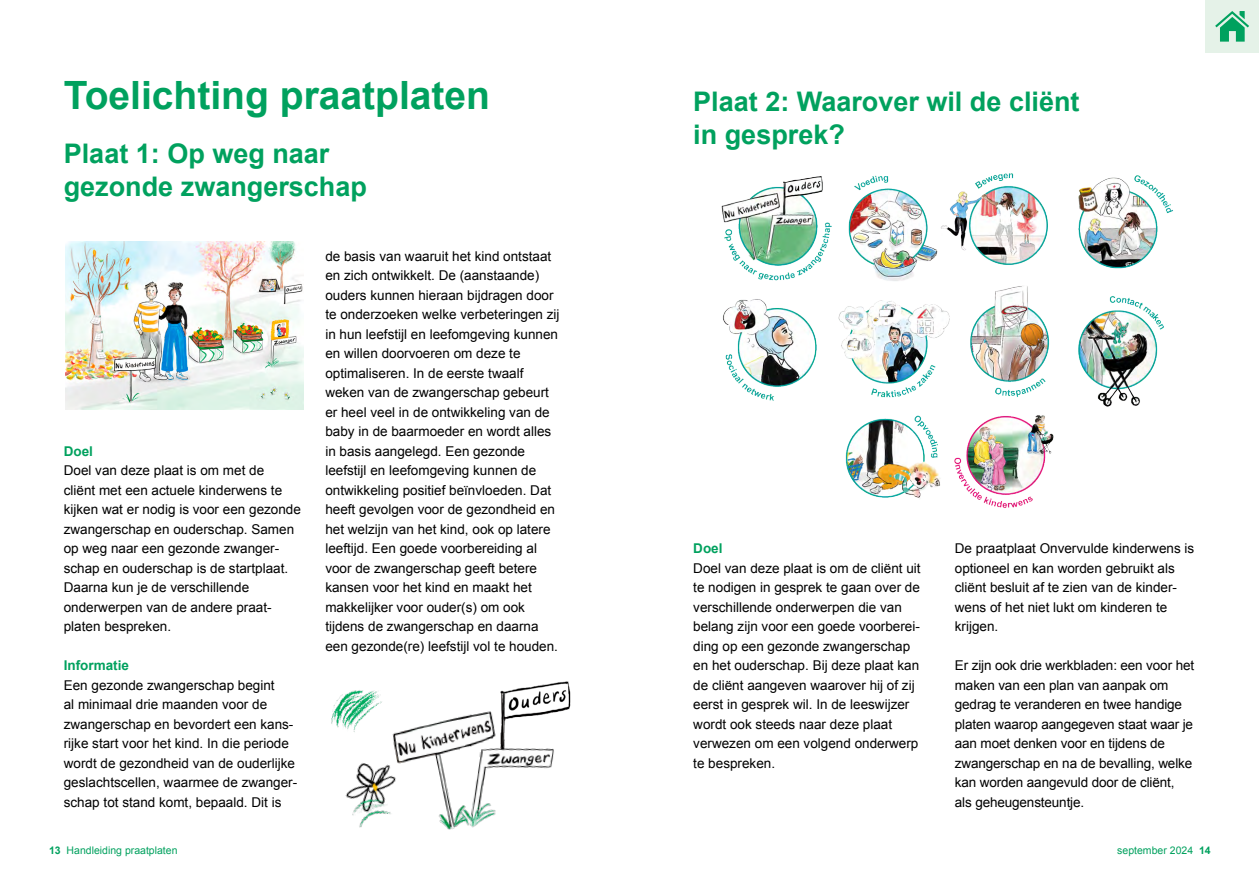
<style>
.page{position:relative;width:1259px;height:893px;background:#fff}
.page>*{position:absolute;margin:0;border:0;box-sizing:border-box;transform-origin:0 0}
.t1{font:700 39px "Arial";color:#00a15e}
.H1_5{font:700 27px/33px "Arial";color:#00a15e}
.Body_tekst{font:13.5px/19.5px "Arial";color:#000}
.Body_tekst-2{font:700 13.5px "Arial";color:#00a15e}
.t2{font:10.5px "Arial";color:#00a15e}
.s1{font-weight:700}
</style>
<div class="page">
<img style="left:65px;top:241px;width:239px;height:169px">
<img style="left:721px;top:173px;width:452px;height:335px">
<img style="left:500px;top:681px;width:71px;height:37px">
<img style="left:392px;top:704px;width:127px;height:124px">
<img style="left:447px;top:730px;width:107px;height:100px">
<div style="left:1205px;top:0;width:54px;height:53px;background:#e5f2e8"></div>
<svg style="left:1215px;top:11px;width:34px;height:31px"></svg>
<img style="left:345px;top:747px;width:78px;height:81px">
<img style="left:331px;top:690px;width:51px;height:42px">
<h1 class="t1" style="left:64px;top:69px;width:428px">Toelichting praatplaten</h1>
<p class="H1_5" style="left:64px;top:138px;width:305px">Plaat 1: Op weg naar gezonde zwangerschap</p>
<p class="Body_tekst-2" style="left:64px;top:442px;width:31px">Doel</p>
<p class="Body_tekst" style="left:64px;top:461px;width:239px">Doel van deze plaat is om met de<br>cliënt met een actuele kinderwens te kijken wat er nodig is voor een gezonde zwangerschap en ouderschap. Samen op weg naar een gezonde zwanger&shy;schap en ouderschap is de startplaat.<br>Daarna kun je de verschillende onderwerpen van de andere praat&shy;platen bespreken.</p>
<p class="Body_tekst-2" style="left:64px;top:656px;width:67px">Informatie</p>
<p class="Body_tekst" style="left:64px;top:675px;width:235px">Een gezonde zwangerschap begint<br>al minimaal drie maanden voor de zwangerschap en bevordert een kans&shy;rijke start voor het kind. In die periode wordt de gezondheid van de ouderlijke geslachtscellen, waarmee de zwanger&shy;schap tot stand komt, bepaald. Dit is</p>
<p class="Body_tekst" style="left:325px;top:246px;width:236px">de basis van waaruit het kind ontstaat en zich ontwikkelt. De (aanstaande) ouders kunnen hieraan bijdragen door te onderzoeken welke verbeteringen zij in hun leefstijl en leefomgeving kunnen en willen doorvoeren om deze te optimaliseren. In de eerste twaalf weken van de zwangerschap gebeurt er heel veel in de ontwikkeling van de baby in de baarmoeder en wordt alles in basis aangelegd. Een gezonde leefstijl en leefomgeving kunnen de ontwikkeling positief beïnvloeden. Dat heeft gevolgen voor de gezondheid en het welzijn van het kind, ook op latere leeftijd. Een goede voorbereiding al voor de zwangerschap geeft betere kansen voor het kind en maakt het makkelijker voor ouder(s) om ook tijdens de zwangerschap en daarna een gezonde(re) leefstijl vol te houden.</p>
<p class="H1_5" style="left:693px;top:85px;width:388px">Plaat 2: Waarover wil de cliënt in gesprek?</p>
<p class="Body_tekst-2" style="left:693px;top:539px;width:31px">Doel</p>
<p class="Body_tekst" style="left:693px;top:558px;width:229px">Doel van deze plaat is om de cliënt uit te nodigen in gesprek te gaan over de verschillende onderwerpen die van belang zijn voor een goede voorberei&shy;ding op een gezonde zwangerschap en het ouderschap. Bij deze plaat kan de cliënt aangeven waarover hij of zij eerst in gesprek wil. In de leeswijzer wordt ook steeds naar deze plaat verwezen om een volgend onderwerp te bespreken.</p>
<p class="Body_tekst" style="left:955px;top:539px;width:241px">De praatplaat Onvervulde kinderwens is optioneel en kan worden gebruikt als cliënt besluit af te zien van de kinder&shy;wens of het niet lukt om kinderen te krijgen.</p>
<p class="Body_tekst" style="left:955px;top:656px;width:241px">Er zijn ook drie werkbladen: een voor het maken van een plan van aanpak om gedrag te veranderen en twee handige platen waarop aangegeven staat waar je aan moet denken voor en tijdens de zwangerschap en na de bevalling, welke kan worden aangevuld door de cliënt, als geheugensteuntje.</p>
<p class="t2" style="left:49px;top:843px;width:130px"><span class="s1">13</span> Handleiding praatplaten</p>
<p class="t2" style="left:1117px;top:843px;width:95px">september 2024 <span class="s1">14</span></p>
</div>
